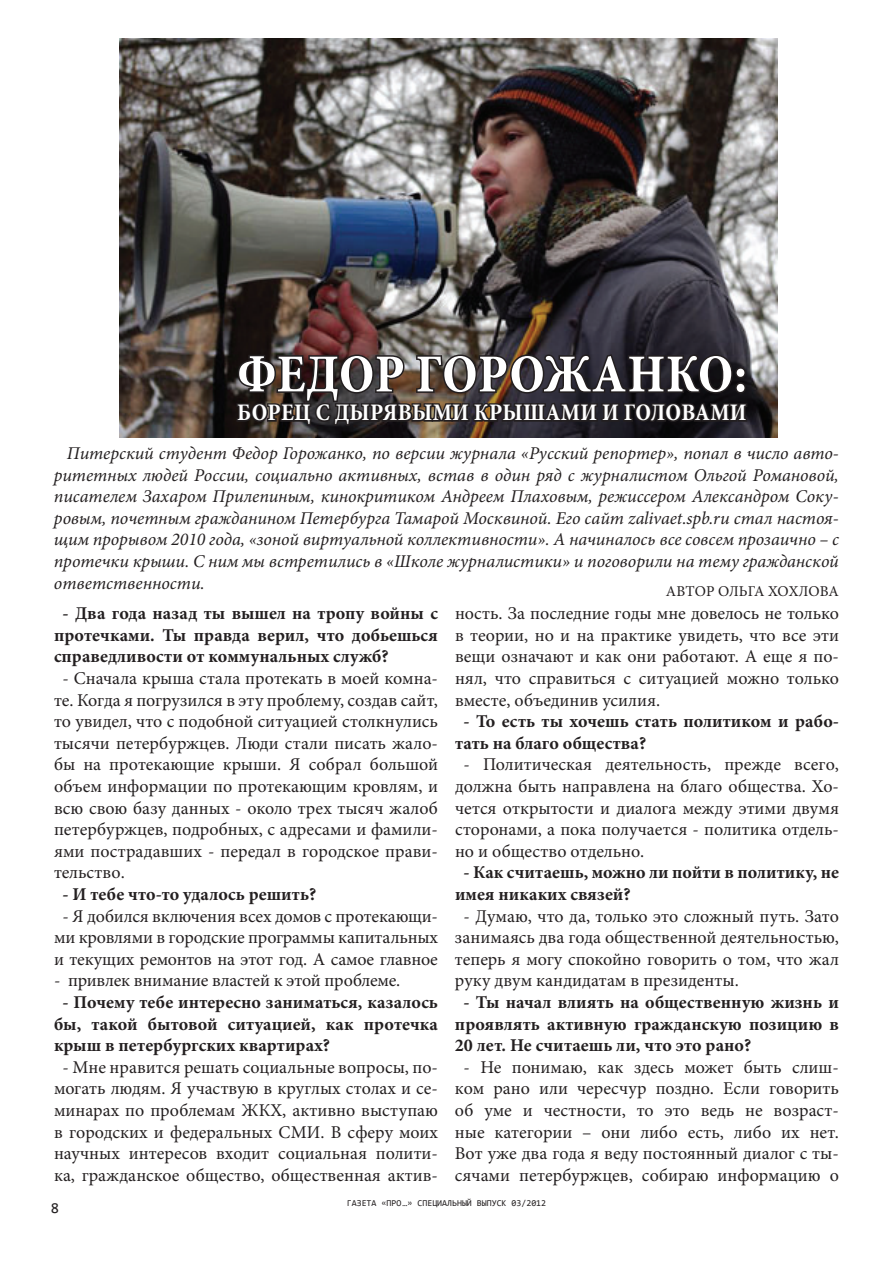
<style>
.page{position:relative;width:893px;height:1263px;background:#fff}
.page>*{position:absolute;margin:0;border:0;box-sizing:border-box;transform-origin:0 0}
.t1{font:700 condensed 54px "Minion Pro";letter-spacing:.005em;color:#fff}
.t2{font:700 condensed 24px "Minion Pro";letter-spacing:.01em;color:#fff}
.t3{font:18px/21.6px "Minion Pro";color:#231f20;text-align:justify}
.t4{font:italic 18px/21.6px "Minion Pro";color:#231f20;text-align:justify}
.t5{font:700 18px/21.6px "Minion Pro";color:#231f20;text-align:justify}
.t6{font:15px "Minion Pro";letter-spacing:.005em;color:#231f20}
.t7{font:15px "Consolas";color:#231f20}
.t8{font:9px "Consolas";color:#231f20}
</style>
<div class="page">
<img style="left:120px;top:38px;width:657px;height:399px">
<img style="left:235px;top:116px;width:514px;height:322px">
<h1 class="t1" style="left:237px;top:337px;width:511px">Федор Горожанко:</h1>
<h2 class="t2" style="left:237px;top:396px;width:511px">Борец с дырявыми крышами и головами</h2>
<p class="t4" style="left:54px;top:442px;width:786px;text-indent:13px">Питерский студент Федор Горожанко, по версии журнала «Русский репортер», попал в число авто&shy;ритетных людей России, социально активных, встав в один ряд с журналистом Ольгой Романовой, писателем Захаром Прилепиным, кинокритиком Андреем Плаховым, режиссером Александром Соку&shy;ровым, почетным гражданином Петербурга Тамарой Москвиной. Его сайт zalivaet.spb.ru стал настоя&shy;щим прорывом 2010 года, «зоной виртуальной коллективности». А начиналось все совсем прозаично – с протечки крыши. С ним мы встретились в «Школе журналистики» и поговорили на тему гражданской ответственности.</p>
<p class="t6" style="left:666px;top:581px;width:175px">автор Ольга Хохлова</p>
<p class="t5" style="left:54px;top:602px;width:385px;text-indent:8px">- Два года назад ты вышел на тропу войны с протечками. Ты правда верил, что добьешься справедливости от коммунальных служб?</p>
<p class="t3" style="left:54px;top:667px;width:385px;text-indent:8px">- Сначала крыша стала протекать в моей комна&shy;те. Когда я погрузился в эту проблему, создав сайт, то увидел, что с подобной ситуацией столкнулись тысячи петербуржцев. Люди стали писать жало&shy;бы на протекающие крыши. Я собрал большой объем информации по протекающим кровлям, и всю свою базу данных - около трех тысяч жалоб петербуржцев, подробных, с адресами и фамили&shy;ями пострадавших - передал в городское прави&shy;тельство.</p>
<p class="t5" style="left:63px;top:883px;width:255px">- И тебе что-то удалось решить?</p>
<p class="t3" style="left:54px;top:905px;width:385px;text-align:center">- Я добился включения всех домов с протекающи&shy;ми кровлями в городские программы капитальных и текущих ремонтов на этот год. А самое главное</p>
<p class="t3" style="left:54px;top:970px;width:348px">- привлек внимание властей к этой проблеме.</p>
<p class="t5" style="left:54px;top:991px;width:385px;text-indent:8px">- Почему тебе интересно заниматься, казалось бы, такой бытовой ситуацией, как протечка крыш в петербургских квартирах?</p>
<p class="t3" style="left:54px;top:1056px;width:385px;text-align:center">- Мне нравится решать социальные вопросы, по&shy;могать людям. Я участвую в круглых столах и се&shy;минарах по проблемам ЖКХ, активно выступаю в городских и федеральных СМИ. В сферу моих научных интересов входит социальная полити&shy;ка, гражданское общество, общественная актив-</p>
<p class="t3" style="left:455px;top:603px;width:385px">ность. За последние годы мне довелось не только в теории, но и на практике увидеть, что все эти вещи означают и как они работают. А еще я по&shy;нял, что справиться с ситуацией можно только вместе, объединив усилия.</p>
<p class="t5" style="left:455px;top:710px;width:385px;text-indent:8px">- То есть ты хочешь стать политиком и рабо&shy;тать на благо общества?</p>
<p class="t3" style="left:455px;top:754px;width:385px;text-indent:8px">- Политическая деятельность, прежде всего, должна быть направлена на благо общества. Хо&shy;чется открытости и диалога между этими двумя сторонами, а пока получается - политика отдель&shy;но и общество отдельно.</p>
<p class="t5" style="left:455px;top:862px;width:385px;text-indent:9px">- Как считаешь, можно ли пойти в политику, не имея никаких связей?</p>
<p class="t3" style="left:455px;top:905px;width:385px;text-indent:9px">- Думаю, что да, только это сложный путь. Зато занимаясь два года общественной деятельностью, теперь я могу спокойно говорить о том, что жал руку двум кандидатам в президенты.</p>
<p class="t5" style="left:455px;top:991px;width:385px;text-indent:9px">- Ты начал влиять на общественную жизнь и проявлять активную гражданскую позицию в 20 лет. Не считаешь ли, что это рано?</p>
<p class="t3" style="left:455px;top:1056px;width:386px;text-align:center">- Не понимаю, как здесь может быть слиш&shy;ком рано или чересчур поздно. Если говорить об уме и честности, то это ведь не возраст&shy;ные категории – они либо есть, либо их нет.<br>Вот уже два года я веду постоянный диалог с ты&shy;сячами петербуржцев, собираю информацию о</p>
<p class="t7" style="left:51px;top:1197px;width:10px">8</p>
<p class="t8" style="left:347px;top:1197px;width:201px">Газета «Про …» Сп ециальный выпуск 03/2012</p>
</div>
